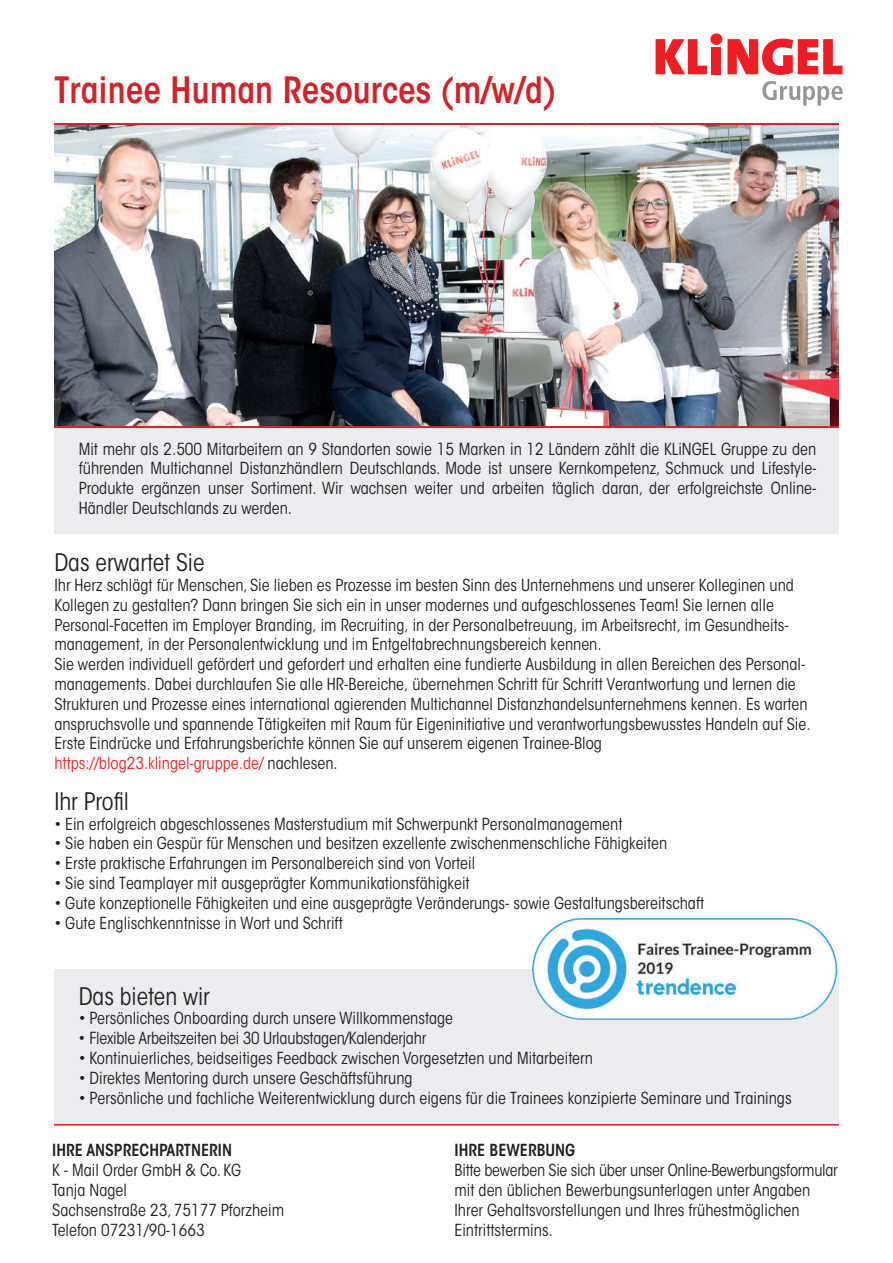
<style>
.page{position:relative;width:893px;height:1263px;background:#fff}
.page>*{position:absolute;margin:0;border:0;box-sizing:border-box;transform-origin:0 0}
.t1{font:600 condensed 36px "ITC Avant Garde Std";color:#d1232a}
.t2{font:condensed 24px "ITC Avant Garde Std";color:#231f20}
.t3{font:condensed 16.5px/19.8px "ITC Avant Garde Std";color:#231f20}
.t4{font:600 condensed 16.5px "ITC Avant Garde Std";color:#231f20}
.s1{color:#ee1d23}
</style>
<div class="page">
<div style="left:54px;top:970px;width:785px;height:154px;background:#ececee"></div>
<div style="left:54px;top:427px;width:785px;height:107px;background:#ececee"></div>
<hr style="left:54px;top:1124px;width:785px;height:1px;background:#d1232a">
<svg style="left:727px;top:39px;width:115px;height:36px"></svg>
<div style="left:710px;top:33px;width:12px;height:12px;background:#ee1d23;border-radius:50%"></div>
<div style="left:711px;top:47px;width:10px;height:27px;background:#ee1d23"></div>
<svg style="left:656px;top:39px;width:51px;height:35px"></svg>
<svg style="left:762px;top:81px;width:81px;height:25px"></svg>
<img style="left:54px;top:125px;width:785px;height:300px">
<img style="left:532px;top:918px;width:307px;height:102px">
<h1 class="t1" style="left:54px;top:68px;width:504px">Trainee Human Resources (m/w/d)</h1>
<p class="t3" style="left:79px;top:439px;width:739px;text-align:justify">Mit mehr als 2.500 Mitarbeitern an 9 Standorten sowie 15 Marken in 12 Ländern zählt die KLiNGEL Gruppe zu den führenden Multichannel Distanzhändlern Deutschlands. Mode ist unsere Kernkompetenz, Schmuck und Lifestyle-Produkte ergänzen unser Sortiment. Wir wachsen weiter und arbeiten täglich daran, der erfolgreichste Online-Händler Deutschlands zu werden.</p>
<h2 class="t2" style="left:54px;top:548px;width:152px">Das erwartet Sie</h2>
<p class="t3" style="left:54px;top:575px;width:758px">Ihr Herz schlägt für Menschen, Sie lieben es Prozesse im besten Sinn des Unternehmens und unserer Kolleginen und Kollegen zu gestalten? Dann bringen Sie sich ein in unser modernes und aufgeschlossenes Team! Sie lernen alle Personal-Facetten im Employer Branding, im Recruiting, in der Personalbetreuung, im Arbeitsrecht, im Gesundheits&shy;management, in der Personalentwicklung und im Entgeltabrechnungsbereich kennen.<br>Sie werden individuell gefördert und gefordert und erhalten eine fundierte Ausbildung in allen Bereichen des Personal&shy;managements. Dabei durchlaufen Sie alle HR-Bereiche, übernehmen Schritt für Schritt Verantwortung und lernen die Strukturen und Prozesse eines international agierenden Multichannel Distanzhandelsunternehmens kennen. Es warten anspruchsvolle und spannende Tätigkeiten mit Raum für Eigeninitiative und verantwortungsbewusstes Handeln auf Sie.<br>Erste Eindrücke und Erfahrungsberichte können Sie auf unserem eigenen Trainee-Blog <span class="s1">https://blog23.klingel-gruppe.de/</span> nachlesen.</p>
<h2 class="t2" style="left:54px;top:787px;width:76px">Ihr Profil</h2>
<p class="t3" style="left:54px;top:814px;width:570px">• Ein erfolgreich abgeschlossenes Masterstudium mit Schwerpunkt Personalmanagement</p>
<p class="t3" style="left:54px;top:833px;width:614px">• Sie haben ein Gespür für Menschen und besitzen exzellente zwischenmenschliche Fähigkeiten</p>
<p class="t3" style="left:54px;top:853px;width:422px">• Erste praktische Erfahrungen im Personalbereich sind von Vorteil</p>
<p class="t3" style="left:54px;top:873px;width:417px">• Sie sind Teamplayer mit ausgeprägter Kommunikationsfähigkeit</p>
<p class="t3" style="left:54px;top:893px;width:651px">• Gute konzeptionelle Fähigkeiten und eine ausgeprägte Veränderungs- sowie Gestaltungsbereitschaft</p>
<p class="t3" style="left:54px;top:913px;width:290px">• Gute Englischkenntnisse in Wort und Schrift</p>
<h2 class="t2" style="left:79px;top:981px;width:133px">Das bieten wir</h2>
<p class="t3" style="left:79px;top:1008px;width:376px">• Persönliches Onboarding durch unsere Willkommenstage</p>
<p class="t3" style="left:78px;top:1028px;width:349px">• Flexible Arbeitszeiten bei 30 Urlaubstagen/Kalenderjahr</p>
<p class="t3" style="left:79px;top:1048px;width:516px">• Kontinuierliches, beidseitiges Feedback zwischen Vorgesetzten und Mitarbeitern</p>
<p class="t3" style="left:79px;top:1068px;width:335px">• Direktes Mentoring durch unsere Geschäftsführung</p>
<p class="t3" style="left:79px;top:1088px;width:714px">• Persönliche und fachliche Weiterentwicklung durch eigens für die Trainees konzipierte Seminare und Trainings</p>
<p class="t4" style="left:52px;top:1140px;width:181px">IHRE ANSPRECHPARTNERIN</p>
<p class="t3" style="left:52px;top:1160px;width:233px">K - Mail Order GmbH &amp; Co. KG<br>Tanja Nagel<br>Sachsenstraße 23, 75177 Pforzheim<br>Telefon 07231/90-1663</p>
<p class="t4" style="left:454px;top:1140px;width:122px">IHRE BEWERBUNG</p>
<p class="t3" style="left:454px;top:1160px;width:385px">Bitte bewerben Sie sich über unser Online-Bewerbungsformular mit den üblichen Bewerbungsunterlagen unter Angaben Ihrer Gehaltsvorstellungen und Ihres frühestmöglichen Eintrittstermins.</p>
</div>
